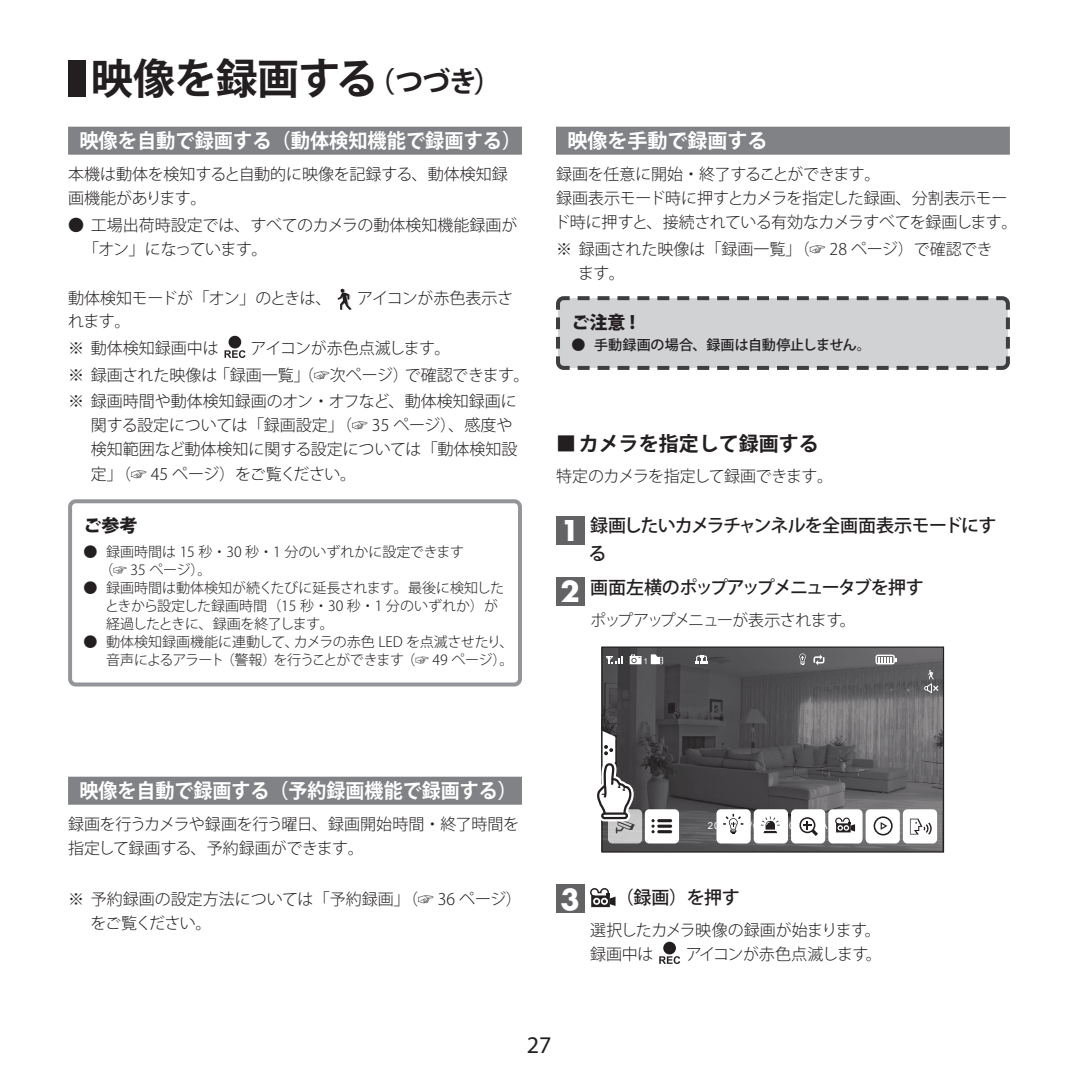
<style>
.page{position:relative;width:1078px;height:1078px;background:#fff}
.page>*{position:absolute;margin:0;border:0;box-sizing:border-box;transform-origin:0 0}
.t1{font:700 42px "Koz Go Std";letter-spacing:-.02em;color:#231f20}
.t2{font:700 28px "Futura";color:#fff}
.t3{font:24px "Myriad Pro";color:#231f20}
.t4{font:700 20px "Koz Go Std";color:#fff;scale:.96 1}
.t5{font:700 20px "Koz Go Std";color:#fff;scale:.95 1}
.t6{font:700 20px "Koz Go Std";color:#231f20}
.t7{font:700 20px "Koz Go Std";color:#fff}
.t8{font:500 18px/28px "Koz Go Std";letter-spacing:-.05em;color:#231f20}
.t9{font:500 18px "Koz Go Std";letter-spacing:-.07em;color:#231f20}
.t10{font:800 18px "Koz Go Std";color:#231f20}
.t11{font:300 16px/24px "Koz Go Std";letter-spacing:-.01em;color:#231f20}
.t12{font:300 16px "Koz Go Std";letter-spacing:-.035em;color:#231f20}
.t13{font:300 16px "Koz Go Std";letter-spacing:-.055em;color:#231f20}
.t14{font:300 16px "Koz Go Std";letter-spacing:-.03em;color:#231f20}
.t15{font:300 14px/18px "Koz Go Std";color:#231f20}
.t16{font:300 14px/18px "Koz Go Std";letter-spacing:-.02em;color:#231f20;text-align:right}
.t17{font:500 14px "Koz Go Std";letter-spacing:-.005em;color:#231f20}
.t18{font:8px "Arial";color:#fff}
.s1{font-size:28px}
.s2{font-family:"Futura";font-weight:700;font-size:28px;color:#fff}
</style>
<div class="page">
<div style="left:68px;top:60px;width:17px;height:36px;background:#231f20"></div>
<div style="left:68px;top:127px;width:454px;height:28px;background:#808285"></div>
<div style="left:68px;top:776px;width:454px;height:28px;background:#808285"></div>
<svg style="left:337px;top:289px;width:15px;height:21px"></svg>
<div style="left:228px;top:336px;width:13px;height:12px;background:#231f20;border-radius:50%"></div>
<svg style="left:224px;top:350px;width:21px;height:8px"></svg>
<div style="left:68px;top:499px;width:454px;height:187px;border:4px solid #939598;border-radius:6px"></div>
<div style="left:556px;top:127px;width:453px;height:28px;background:#808285"></div>
<div style="left:556px;top:516px;width:28px;height:28px;background:#636366"></div>
<div style="left:556px;top:577px;width:28px;height:29px;background:#636366"></div>
<div style="left:556px;top:884px;width:28px;height:28px;background:#636366"></div>
<svg style="left:590px;top:888px;width:25px;height:18px"></svg>
<div style="left:663px;top:941px;width:12px;height:13px;background:#231f20;border-radius:50%"></div>
<svg style="left:659px;top:956px;width:21px;height:7px"></svg>
<svg style="left:556px;top:296px;width:454px;height:74px;background:#c7c8c9"></svg>
<svg style="left:603px;top:648px;width:338px;height:202px;background:#575658"></svg>
<svg style="left:650px;top:654px;width:13px;height:10px"></svg>
<svg style="left:695px;top:655px;width:13px;height:8px"></svg>
<svg style="left:629px;top:654px;width:12px;height:10px"></svg>
<svg style="left:605px;top:656px;width:17px;height:8px"></svg>
<svg style="left:813px;top:654px;width:11px;height:11px"></svg>
<svg style="left:859px;top:654px;width:37px;height:10px"></svg>
<div style="left:601px;top:646px;width:342px;height:206px;border:1px solid #231f20"></div>
<svg style="left:923px;top:669px;width:15px;height:24px"></svg>
<svg style="left:799px;top:653px;width:6px;height:12px"></svg>
<div style="left:644px;top:809px;width:35px;height:34px;background:#fff;border-radius:4px"></div>
<div style="left:716px;top:809px;width:34px;height:34px;background:#fff;border-radius:4px"></div>
<div style="left:753px;top:809px;width:34px;height:34px;background:#fff;border-radius:4px"></div>
<div style="left:790px;top:809px;width:35px;height:34px;background:#fff;border-radius:4px"></div>
<div style="left:828px;top:809px;width:34px;height:34px;background:#fff;border-radius:4px"></div>
<div style="left:865px;top:809px;width:34px;height:34px;background:#fff;border-radius:4px"></div>
<div style="left:902px;top:809px;width:34px;height:34px;background:#fff;border-radius:4px"></div>
<svg style="left:835px;top:817px;width:19px;height:15px"></svg>
<svg style="left:799px;top:817px;width:18px;height:18px"></svg>
<svg style="left:723px;top:813px;width:20px;height:20px"></svg>
<svg style="left:760px;top:816px;width:19px;height:16px"></svg>
<svg style="left:657px;top:818px;width:15px;height:4px"></svg>
<hr style="left:657px;top:824px;width:15px;height:3px;background:#231f20;border-radius:2px">
<hr style="left:657px;top:830px;width:15px;height:3px;background:#231f20;border-radius:2px">
<svg style="left:651px;top:819px;width:3px;height:14px"></svg>
<svg style="left:909px;top:818px;width:22px;height:16px"></svg>
<svg style="left:873px;top:816px;width:19px;height:19px"></svg>
<svg style="left:597px;top:730px;width:45px;height:123px"></svg>
<h1 class="t1" style="left:91px;top:51px;width:412px">映像を録画する<span class="s1">（つづき）</span></h1>
<p class="t4" style="left:79px;top:128px;width:462px">映像を自動で録画する（動体検知機能で録画する）</p>
<p class="t11" style="left:68px;top:162px;width:441px">本機は動体を検知すると自動的に映像を記録する、動体検知録画機能があります。</p>
<p class="t11" style="left:83px;top:213px;width:436px;text-indent:-15px">● 工場出荷時設定では、すべてのカメラの動体検知機能録画が「オン」になっています。</p>
<p class="t11" style="left:68px;top:286px;width:265px">動体検知モードが「オン」のときは、</p>
<p class="t11" style="left:357px;top:286px;width:157px">アイコンが赤色表示さ</p>
<p class="t11" style="left:68px;top:308px;width:152px;line-height:26.8px">れます。<br>※ 動体検知録画中は</p>
<p class="t11" style="left:68px;top:334px;width:463px;line-height:26.8px;text-indent:182px">アイコンが赤色点滅します。<br>※ 録画された映像は「録画一覧」（☞次ページ）で確認できます。※ 録画時間や動体検知録画のオン・オフなど、動体検知録画に</p>
<p class="t11" style="left:91px;top:414px;width:428px">関する設定については「録画設定」（☞ 35 ページ）、感度や検知範囲など動体検知に関する設定については「動体検知設定」（☞ 45 ページ）をご覧ください。</p>
<p class="t10" style="left:83px;top:514px;width:55px">ご参考</p>
<p class="t15" style="left:99px;top:543px;width:366px;text-indent:-16px">● 録画時間は 15 秒・30 秒・1 分のいずれかに設定できます（☞ 35 ページ）。</p>
<p class="t15" style="left:105px;top:579px;width:400px;text-indent:-22px">● 録画時間は動体検知が続くたびに延長されます。最後に検知したときから設定した録画時間（15 秒・30 秒・1 分のいずれか）が経過したときに、録画を終了します。</p>
<p class="t16" style="left:83px;top:633px;width:431px">● 動体検知録画機能に連動して、カメラの赤色 LED を点滅させたり、音声によるアラート（警報）を行うことができます（☞ 49 ページ）。</p>
<p class="t7" style="left:567px;top:128px;width:201px">映像を手動で録画する</p>
<p class="t11" style="left:554px;top:162px;width:465px">録画を任意に開始・終了することができます。<br>録画表示モード時に押すとカメラを指定した録画、分割表示モード時に押すと、接続されている有効なカメラすべてを録画します。</p>
<p class="t11" style="left:578px;top:237px;width:416px;text-indent:-22px">※ 録画された映像は「録画一覧」（☞ 28 ページ）で確認できます。</p>
<p class="t10" style="left:571px;top:311px;width:65px">ご注意 !</p>
<p class="t17" style="left:571px;top:336px;width:301px">● 手動録画の場合、録画は自動停止しません。</p>
<p class="t6" style="left:556px;top:430px;width:264px">■カメラを指定して録画する</p>
<p class="t12" style="left:556px;top:466px;width:278px">特定のカメラを指定して録画できます。</p>
<p class="t8" style="left:588px;top:512px;width:409px;text-indent:-28px"><span class="s2">1</span> 録画したいカメラチャンネルを全画面表示モードにする</p>
<p class="t9" style="left:560px;top:575px;width:364px"><span class="s2">2</span> 画面左横のポップアップメニュータブを押す</p>
<p class="t13" style="left:590px;top:609px;width:267px">ポップアップメニューが表示されます。</p>
<p class="t18" style="left:643px;top:655px;width:6px">1</p>
<p class="t5" style="left:79px;top:777px;width:461px">映像を自動で録画する（予約録画機能で録画する）</p>
<p class="t11" style="left:68px;top:812px;width:452px">録画を行うカメラや録画を行う曜日、録画開始時間・終了時間を指定して録画する、予約録画ができます。</p>
<p class="t11" style="left:90px;top:887px;width:433px;text-indent:-22px">※ 予約録画の設定方法については「予約録画」（☞ 36 ページ）をご覧ください。</p>
<h2 class="t2" style="left:560px;top:879px;width:21px">3</h2>
<p class="t8" style="left:615px;top:883px;width:125px">（録画）を押す</p>
<p class="t11" style="left:590px;top:917px;width:292px">選択したカメラ映像の録画が始まります。録画中は</p>
<p class="t14" style="left:685px;top:943px;width:197px">アイコンが赤色点滅します。</p>
<h3 class="t3" style="left:526px;top:1029px;width:26px">27</h3>
</div>
